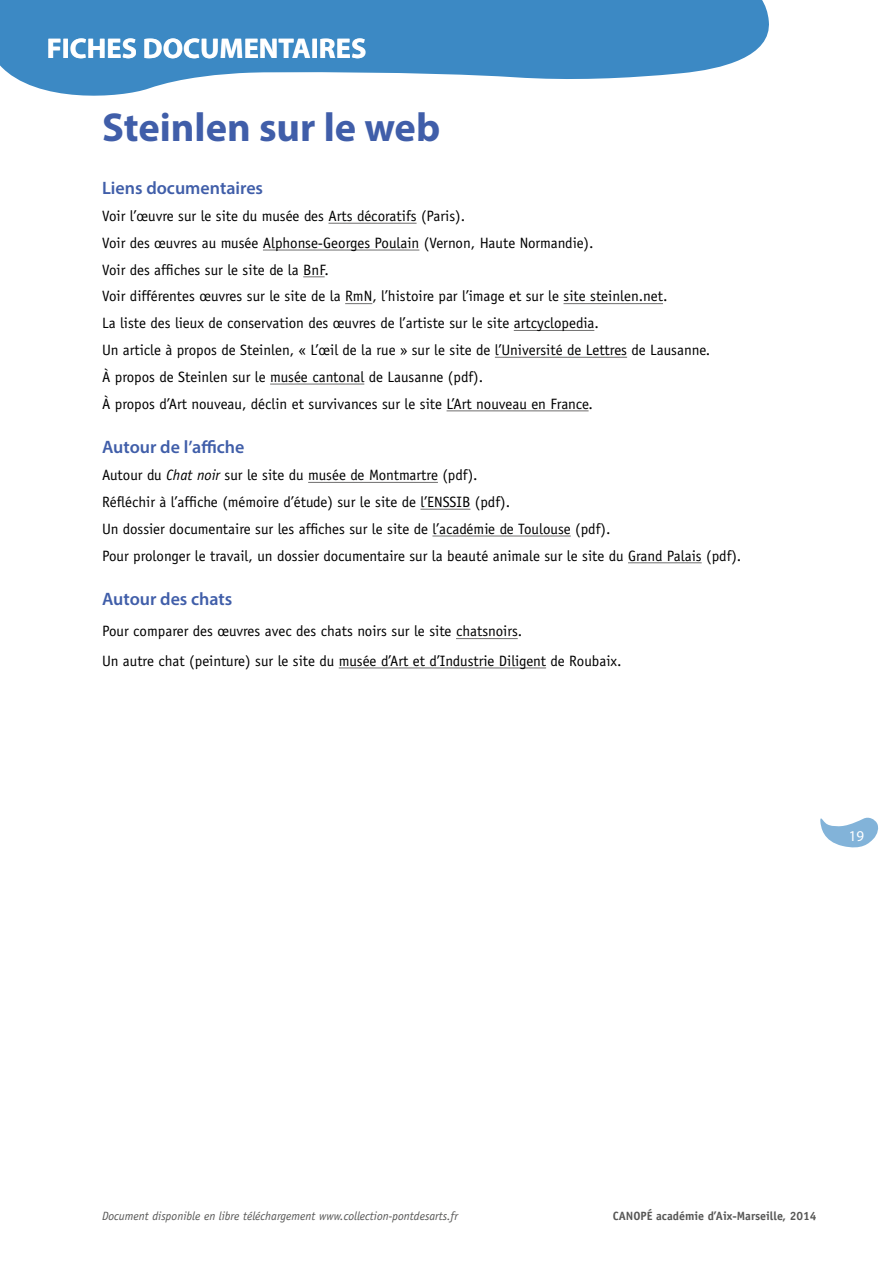
<style>
.page{position:relative;width:893px;height:1263px;background:#fff}
.page>*{position:absolute;margin:0;border:0;box-sizing:border-box;transform-origin:0 0}
.t1{font:700 40.5px "Myriad Pro";color:#405ea9}
.t2{font:700 28.5px "Myriad Pro";color:#fff}
.t3{font:600 18px "Myriad Pro";color:#405ea9}
.t4{font:15px/26.8px "Officina Sans Std";color:#000}
.t5{font:15px "Myriad Pro";color:#fff}
.t6{font:italic 12px "Officina Sans Std";color:#575756}
.t7{font:700 12px "Officina Sans Std";color:#575756}
.s1{font-style:italic}
</style>
<div class="page">
<svg style="left:820px;top:817px;width:59px;height:31px"></svg>
<svg style="left:0;top:0;width:769px;height:96px;fill:#3c89c4"></svg>
<hr style="left:328px;top:223px;width:89px;height:1px;background:#706f6f">
<hr style="left:263px;top:250px;width:156px;height:1px;background:#706f6f">
<svg style="left:303px;top:276px;width:22px;height:1px"></svg>
<svg style="left:345px;top:303px;width:27px;height:1px"></svg>
<hr style="left:563px;top:303px;width:100px;height:1px;background:#706f6f">
<hr style="left:514px;top:330px;width:80px;height:1px;background:#706f6f">
<hr style="left:495px;top:357px;width:132px;height:1px;background:#706f6f">
<hr style="left:270px;top:384px;width:94px;height:1px;background:#706f6f">
<hr style="left:447px;top:410px;width:142px;height:1px;background:#706f6f">
<hr style="left:308px;top:482px;width:130px;height:1px;background:#706f6f">
<hr style="left:420px;top:509px;width:50px;height:1px;background:#706f6f">
<hr style="left:432px;top:536px;width:139px;height:1px;background:#706f6f">
<hr style="left:628px;top:562px;width:74px;height:1px;background:#706f6f">
<hr style="left:456px;top:638px;width:62px;height:1px;background:#706f6f">
<hr style="left:339px;top:667px;width:207px;height:1px;background:#706f6f">
<h2 class="t2" style="left:47px;top:30px;width:321px">FICHES DOCUMENTAIRES</h2>
<h1 class="t1" style="left:102px;top:101px;width:340px">Steinlen sur le web</h1>
<p class="t3" style="left:102px;top:177px;width:163px">Liens documentaires</p>
<p class="t4" style="left:102px;top:202px;width:610px">Voir l’œuvre sur le site du musée des Arts décoratifs (Paris).<br>Voir des œuvres au musée Alphonse-Georges Poulain (Vernon, Haute Normandie).<br>Voir des affiches sur le site de la BnF.<br>Voir différentes œuvres sur le site de la RmN, l’histoire par l’image et sur le site steinlen.net.<br>La liste des lieux de conservation des œuvres de l’artiste sur le site artcyclopedia.<br>Un article à propos de Steinlen, « L’œil de la rue » sur le site de l’Université de Lettres de Lausanne.<br>À propos de Steinlen sur le musée cantonal de Lausanne (pdf).<br>À propos d’Art nouveau, déclin et survivances sur le site L’Art nouveau en France.</p>
<p class="t3" style="left:102px;top:436px;width:144px">Autour de l’affiche</p>
<p class="t4" style="left:102px;top:462px;width:641px">Autour du <span class="s1">Chat noir</span> sur le site du musée de Montmartre (pdf).<br>Réfléchir à l’affiche (mémoire d’étude) sur le site de l’ENSSIB (pdf).<br>Un dossier documentaire sur les affiches sur le site de l’académie de Toulouse (pdf).<br>Pour prolonger le travail, un dossier documentaire sur la beauté animale sur le site du Grand Palais (pdf).</p>
<p class="t3" style="left:102px;top:588px;width:132px">Autour des chats</p>
<p class="t4" style="left:102px;top:617px;width:521px;line-height:29.4px">Pour comparer des œuvres avec des chats noirs sur le site chatsnoirs.<br>Un autre chat (peinture) sur le site du musée d’Art et d’Industrie Diligent de Roubaix.</p>
<p class="t5" style="left:849px;top:827px;width:17px">19</p>
<p class="t6" style="left:102px;top:1208px;width:357px">Document disponible en libre téléchargement www.collection-pontdesarts.fr</p>
<p class="t7" style="left:613px;top:1208px;width:205px">CANOPÉ académie d’Aix-Marseille, 2014</p>
</div>
